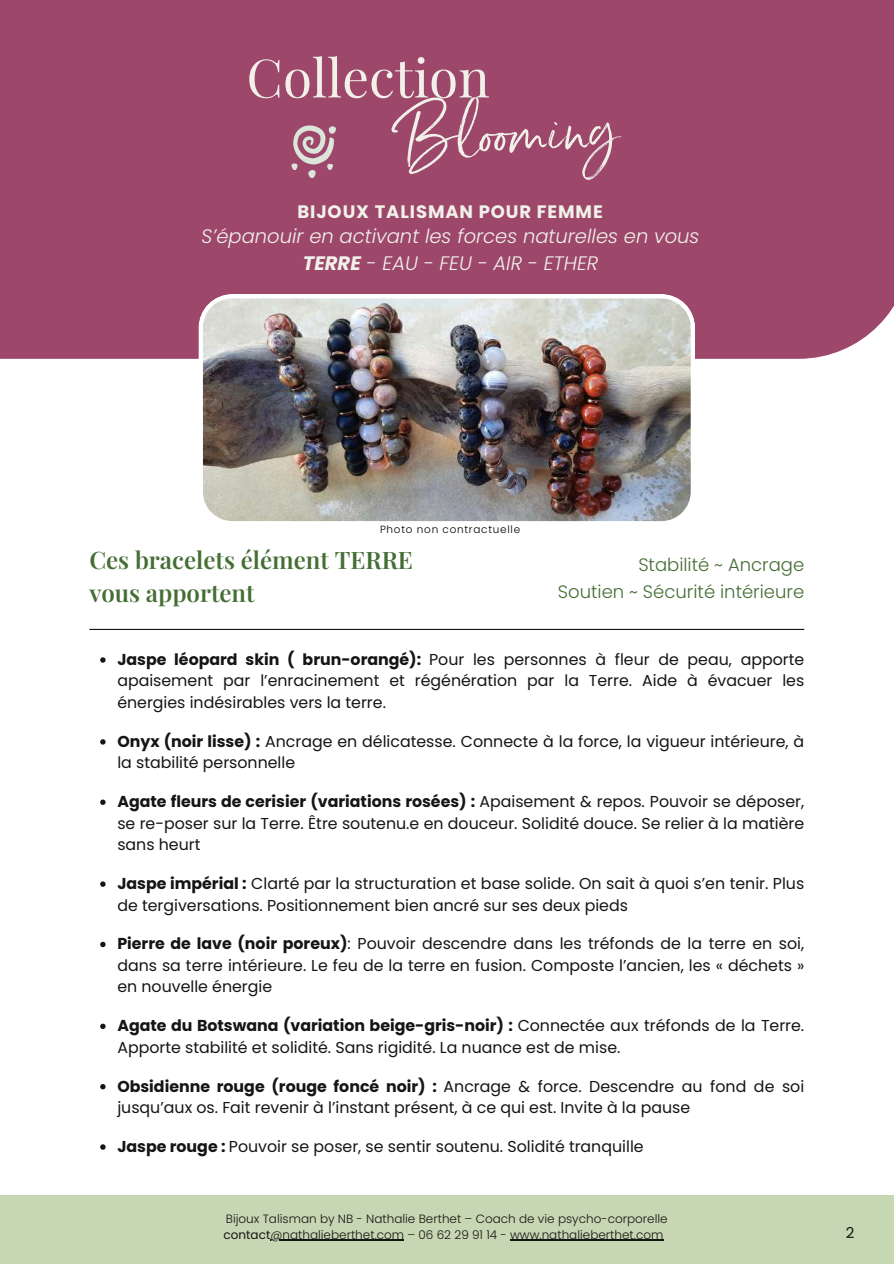
<style>
.page{position:relative;width:894px;height:1264px;background:#fff}
.page>*{position:absolute;margin:0;border:0;box-sizing:border-box;transform-origin:0 0}
.t1{font:74.85px "Serendipity";color:#f1f1ea}
.t2{font:52.95px "Playfair Display";color:#f1f1ea}
.t3{font:600 24px/32.7px "Playfair Display";color:#446e34}
.t4{font:italic 300 19.5px/27px "Poppins";color:#f1f1ea;text-align:center}
.t5{font:300 18px/27px "Poppins";color:#446e34;text-align:right}
.t6{font:700 18px "Poppins";letter-spacing:.05em;color:#f1f1ea}
.t7{font:15.75px/21.6px "Poppins";color:#141613}
.t8{font:15px "Poppins";color:#141613}
.t9{font:300 12px/16px "Poppins";color:#141613}
.t10{font:300 10.35px "Poppins";letter-spacing:.07em;color:#000}
.s1{font-weight:700}
.s2{font-weight:400}
</style>
<div class="page">
<div style="left:0;top:1195px;width:893px;height:68px;background:#c7d6b3"></div>
<div style="left:0;top:0;width:893px;height:359px;background:#9d486b"></div>
<img style="left:198px;top:294px;width:496px;height:228px">
<svg style="left:100px;top:657px;width:5px;height:5px"></svg>
<svg style="left:100px;top:739px;width:5px;height:5px"></svg>
<svg style="left:100px;top:799px;width:5px;height:6px"></svg>
<svg style="left:100px;top:881px;width:5px;height:5px"></svg>
<svg style="left:100px;top:941px;width:5px;height:6px"></svg>
<svg style="left:100px;top:1023px;width:5px;height:6px"></svg>
<svg style="left:100px;top:1084px;width:5px;height:5px"></svg>
<svg style="left:100px;top:1144px;width:5px;height:5px"></svg>
<hr style="left:270px;top:1239px;width:134px;height:1px;background:#141613">
<hr style="left:510px;top:1239px;width:153px;height:1px;background:#141613">
<hr style="left:89px;top:629px;width:715px;height:1px;background:#141613">
<svg style="left:291px;top:125px;width:45px;height:53px"></svg>
<h2 class="t2" style="left:246px;top:40px;width:245px">Collection</h2>
<h1 class="t1" style="left:392px;top:96px;width:223px;rotate:-3deg">Blooming</h1>
<p class="t6" style="left:297px;top:199px;width:307px">BIJOUX TALISMAN POUR FEMME</p>
<p class="t4" style="left:201px;top:223px;width:499px">S’épanouir en activant les forces naturelles en vous<br><span class="s1">TERRE</span> - EAU - FEU - AIR - ETHER</p>
<p class="t10" style="left:380px;top:522px;width:142px">Photo non contractuelle</p>
<h3 class="t3" style="left:89px;top:543px;width:325px">Ces bracelets élément TERRE vous apportent</h3>
<p class="t5" style="left:557px;top:551px;width:248px">Stabilité ~ Ancrage<br>Soutien ~ Sécurité intérieure</p>
<p class="t7" style="left:117px;top:648px;width:688px;text-align:justify"><span class="s1">Jaspe léopard skin ( brun-orangé):</span> Pour les personnes à fleur de peau, apporte apaisement par l’enracinement et régénération par la Terre. Aide à évacuer les énergies indésirables vers la terre.</p>
<p class="t7" style="left:117px;top:730px;width:688px"><span class="s1">Onyx (noir lisse) :</span> Ancrage en délicatesse. Connecte à la force, la vigueur intérieure, à la stabilité personnelle</p>
<p class="t7" style="left:117px;top:790px;width:688px;text-align:justify"><span class="s1">Agate fleurs de cerisier (variations rosées) :</span> Apaisement &amp; repos. Pouvoir se déposer, se re-poser sur la Terre. Être soutenu.e en douceur. Solidité douce. Se relier à la matière sans heurt</p>
<p class="t7" style="left:117px;top:872px;width:688px"><span class="s1">Jaspe impérial :</span> Clarté par la structuration et base solide. On sait à quoi s’en tenir. Plus de tergiversations. Positionnement bien ancré sur ses deux pieds</p>
<p class="t7" style="left:117px;top:933px;width:688px;text-align:justify"><span class="s1">Pierre de lave (noir poreux)</span>: Pouvoir descendre dans les tréfonds de la terre en soi, dans sa terre intérieure. Le feu de la terre en fusion. Composte l’ancien, les « déchets » en nouvelle énergie</p>
<p class="t7" style="left:117px;top:1014px;width:688px"><span class="s1">Agate du Botswana (variation beige-gris-noir) :</span> Connectée aux tréfonds de la Terre.<br>Apporte stabilité et solidité. Sans rigidité. La nuance est de mise.</p>
<p class="t7" style="left:117px;top:1075px;width:688px"><span class="s1">Obsidienne rouge (rouge foncé noir) :</span> Ancrage &amp; force. Descendre au fond de soi jusqu’aux os. Fait revenir à l’instant présent, à ce qui est. Invite à la pause</p>
<p class="t7" style="left:117px;top:1135px;width:527px"><span class="s1">Jaspe rouge :</span> Pouvoir se poser, se sentir soutenu. Solidité tranquille</p>
<p class="t9" style="left:223px;top:1210px;width:445px">Bijoux Talisman by NB - Nathalie Berthet – Coach de vie psycho-corporelle <span class="s2">contact</span>@nathalieberthet.com – 06 62 29 91 14 - www.nathalieberthet.com</p>
<p class="t8" style="left:845px;top:1222px;width:10px">2</p>
</div>
